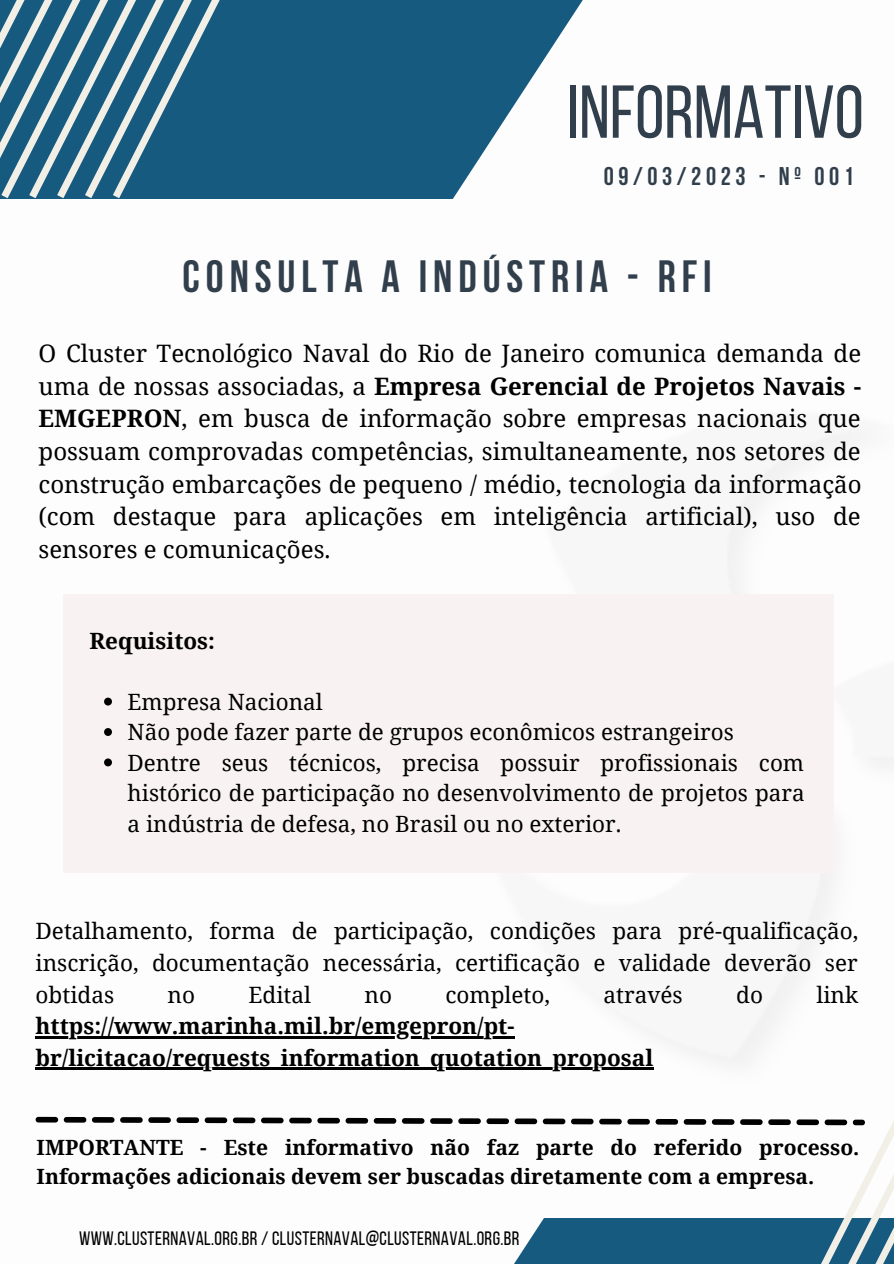
<style>
.page{position:relative;width:894px;height:1264px;background:#fff}
.page>*{position:absolute;margin:0;border:0;box-sizing:border-box;transform-origin:0 0}
.t1{font:74.7px "Bebas Neue";color:#313f4c}
.t2{font:700 45px "Bebas Neue";letter-spacing:.13em;color:#313f4c}
.t3{font:700 25.5px "Bebas Neue";letter-spacing:.18em;color:#313f4c}
.t4{font:24px/32.7px "Noto Serif";color:#000;text-align:justify}
.t5{font:22.5px/30.5px "Noto Serif";color:#000;text-align:justify}
.t6{font:700 22.5px/31.5px "Noto Serif";color:#000}
.t7{font:700 21px/29.2px "Noto Serif";color:#000}
.t8{font:19.35px "Bebas Neue";letter-spacing:.02em;color:#000}
.s1{font-weight:700}
</style>
<div class="page">
<svg style="left:361px;top:0;width:222px;height:199px"></svg>
<div style="left:380px;top:0;width:28px;height:198px;background:#175a80"></div>
<div style="left:352px;top:0;width:28px;height:198px;background:#175a80"></div>
<div style="left:325px;top:0;width:27px;height:198px;background:#175a80"></div>
<div style="left:297px;top:0;width:28px;height:198px;background:#175a80"></div>
<div style="left:269px;top:0;width:28px;height:198px;background:#175a80"></div>
<div style="left:241px;top:0;width:28px;height:198px;background:#175a80"></div>
<div style="left:213px;top:0;width:28px;height:198px;background:#175a80"></div>
<svg style="left:0;top:0;width:213px;height:198px;background:#4a7d98"></svg>
<img style="left:486px;top:432px;width:407px;height:631px">
<div style="left:63px;top:594px;width:770px;height:278px;background:#f8f2f2"></div>
<hr style="left:36px;top:1036px;width:478px;height:2px;background:#000">
<svg style="left:36px;top:1063px;width:857px;height:200px"></svg>
<svg style="left:104px;top:697px;width:8px;height:8px"></svg>
<svg style="left:104px;top:728px;width:8px;height:8px"></svg>
<svg style="left:104px;top:758px;width:8px;height:8px"></svg>
<h1 class="t1" style="left:567px;top:82px;width:298px">INFORMATIVO</h1>
<p class="t3" style="left:603px;top:166px;width:252px">09/03/2023 - nº 001</p>
<h2 class="t2" style="left:182px;top:258px;width:530px">CONSULTA A INDÚSTRIA - RFI</h2>
<p class="t4" style="left:39px;top:336px;width:824px">O Cluster Tecnológico Naval do Rio de Janeiro comunica demanda de uma de nossas associadas, a <span class="s1">Empresa Gerencial de Projetos Navais - EMGEPRON</span>, em busca de informação sobre empresas nacionais que possuam comprovadas competências, simultaneamente, nos setores de construção embarcações de pequeno / médio, tecnologia da informação (com destaque para aplicações em inteligência artificial), uso de sensores e comunicações.</p>
<p class="t6" style="left:89px;top:624px;width:127px">Requisitos:</p>
<p class="t5" style="left:128px;top:686px;width:678px;text-align:left">Empresa Nacional<br>Não pode fazer parte de grupos econômicos estrangeiros Dentre seus técnicos, precisa possuir profissionais com histórico de participação no desenvolvimento de projetos para a indústria de defesa, no Brasil ou no exterior.</p>
<p class="t5" style="left:36px;top:914px;width:824px;line-height:31.5px">Detalhamento, forma de participação, condições para pré-qualificação, inscrição, documentação necessária, certificação e validade deverão ser obtidas</p>
<p class="t5" style="left:167px;top:978px;width:29px">no</p>
<p class="t5" style="left:248px;top:978px;width:64px">Edital</p>
<p class="t5" style="left:364px;top:978px;width:29px">no</p>
<p class="t5" style="left:445px;top:978px;width:106px">completo,</p>
<p class="t5" style="left:603px;top:978px;width:81px">através</p>
<p class="t5" style="left:736px;top:978px;width:28px">do</p>
<p class="t5" style="left:816px;top:978px;width:43px">link</p>
<p class="t6" style="left:36px;top:1009px;width:619px">https://www.marinha.mil.br/emgepron/pt&shy;br/licitacao/requests_information_quotation_proposal</p>
<p class="t7" style="left:37px;top:1131px;width:824px">IMPORTANTE - Este informativo não faz parte do referido processo.<br>Informações adicionais devem ser buscadas diretamente com a empresa.</p>
<p class="t8" style="left:79px;top:1230px;width:442px">WWW.CLUSTERNAVAL.ORG.BR / CLUSTERNAVAL@CLUSTERNAVAL.ORG.BR</p>
</div>
